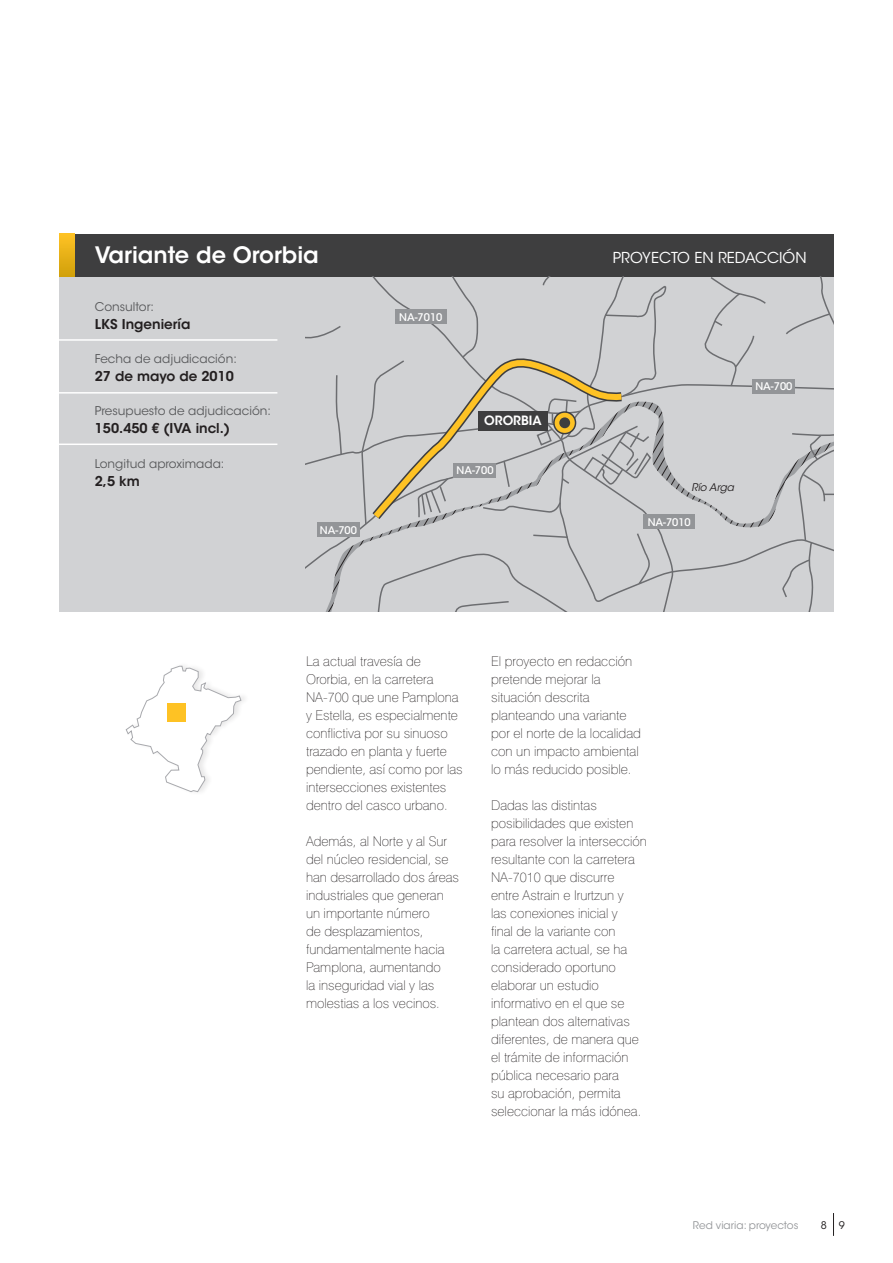
<style>
.page{position:relative;width:893px;height:1263px;background:#fff}
.page>*{position:absolute;margin:0;border:0;box-sizing:border-box;transform-origin:0 0}
.t1{font:600 22.5px "ITC Avant Garde Std";color:#fff}
.t2{font:15px "ITC Avant Garde Std";color:#fff}
.t3{font:100 13.5px/18px "Swiss 721 BT";color:#231f20}
.t4{font:600 13.5px "ITC Avant Garde Std";color:#231f20}
.t5{font:600 12.75px "ITC Avant Garde Std";color:#fff}
.t6{font:12px "ITC Avant Garde Std";color:#57585a}
.t7{font:500 10.5px "ITC Avant Garde Std";color:#fff}
.t8{font:10.5px "ITC Avant Garde Std";color:#939598}
.t9{font:italic 10.5px "ITC Avant Garde Std";color:#231f20}
.t10{font:10.5px "ITC Avant Garde Std";color:#231f20}
</style>
<div class="page">
<svg style="left:833px;top:1213px;width:1px;height:23px"></svg>
<svg style="left:126px;top:665px;width:116px;height:127px"></svg>
<div style="left:167px;top:703px;width:19px;height:19px;background:#fec224"></div>
<div style="left:59px;top:270px;width:774px;height:342px;background:#d1d2d4"></div>
<hr style="left:52px;top:339px;width:225px;height:2px;background:#fff">
<div style="left:59px;top:234px;width:774px;height:42px;background:#3e3e3f"></div>
<svg style="left:59px;top:234px;width:15px;height:42px"></svg>
<svg style="left:306px;top:384px;width:527px;height:188px"></svg>
<svg style="left:362px;top:276px;width:313px;height:336px"></svg>
<svg style="left:782px;top:432px;width:51px;height:180px"></svg>
<svg style="left:784px;top:276px;width:49px;height:59px"></svg>
<svg style="left:704px;top:276px;width:63px;height:111px"></svg>
<svg style="left:306px;top:276px;width:361px;height:250px"></svg>
<svg style="left:554px;top:412px;width:21px;height:22px"></svg>
<div style="left:553px;top:411px;width:23px;height:23px;border:2px solid #3e3e3f;border-radius:50%"></div>
<div style="left:559px;top:417px;width:11px;height:11px;background:#3e3e3f;border-radius:50%"></div>
<div style="left:478px;top:411px;width:70px;height:20px;background:#3e3e3f"></div>
<div style="left:643px;top:514px;width:51px;height:15px;background:#939598"></div>
<div style="left:395px;top:309px;width:51px;height:15px;background:#939598"></div>
<div style="left:752px;top:379px;width:43px;height:15px;background:#939598"></div>
<div style="left:454px;top:463px;width:42px;height:15px;background:#939598"></div>
<div style="left:317px;top:522px;width:42px;height:15px;background:#939598"></div>
<hr style="left:52px;top:392px;width:225px;height:2px;background:#fff">
<hr style="left:52px;top:443px;width:225px;height:2px;background:#fff">
<h1 class="t1" style="left:95px;top:241px;width:226px">Variante de Ororbia</h1>
<p class="t2" style="left:613px;top:248px;width:11px">pro</p>
<p class="t2" style="left:642px;top:248px;width:20px">yecto</p>
<p class="t2" style="left:694px;top:248px;width:34px">en redacci</p>
<p class="t2" style="left:783px;top:248px;width:25px">ón</p>
<p class="t6" style="left:95px;top:299px;width:61px">Consultor:</p>
<p class="t4" style="left:95px;top:315px;width:9px">LKS</p>
<p class="t4" style="left:122px;top:315px;width:70px">Ingeniería</p>
<p class="t6" style="left:95px;top:352px;width:143px">Fecha de adjudicación:</p>
<p class="t4" style="left:95px;top:368px;width:141px">27 de mayo de 2010</p>
<p class="t6" style="left:95px;top:403px;width:178px">Presupuesto de adjudicación:</p>
<p class="t4" style="left:95px;top:419px;width:137px">150.450 € (IVA incl.)</p>
<p class="t6" style="left:95px;top:456px;width:131px">Longitud aproximada:</p>
<p class="t4" style="left:95px;top:472px;width:47px">2,5 km</p>
<p class="t7" style="left:320px;top:523px;width:38px">NA-700</p>
<p class="t7" style="left:399px;top:310px;width:45px">NA-7010</p>
<p class="t5" style="left:484px;top:413px;width:59px">ororbia</p>
<p class="t7" style="left:457px;top:464px;width:38px">NA-700</p>
<p class="t7" style="left:755px;top:380px;width:38px">NA-700</p>
<p class="t9" style="left:691px;top:481px;width:44px">Río Arga</p>
<p class="t7" style="left:648px;top:515px;width:45px">NA-7010</p>
<p class="t3" style="left:306px;top:652px;width:158px">La actual travesía de<br>Ororbia, en la carretera<br>NA-700 que une Pamplona y Estella, es especialmente conflictiva por su sinuoso trazado en planta y fuerte pendiente, así como por las intersecciones existentes dentro del casco urbano.</p>
<p class="t3" style="left:306px;top:832px;width:155px">Además, al Norte y al Sur del núcleo residencial, se han desarrollado dos áreas industriales que generan un importante número<br>de desplazamientos, fundamentalmente hacia<br>Pamplona, aumentando<br>la inseguridad vial y las molestias a los vecinos.</p>
<p class="t3" style="left:491px;top:652px;width:151px">El proyecto en redacción pretende mejorar la situación descrita planteando una variante por el norte de la localidad con un impacto ambiental lo más reducido posible.</p>
<p class="t3" style="left:491px;top:796px;width:157px">Dadas las distintas posibilidades que existen para resolver la intersección resultante con la carretera<br>NA-7010 que discurre<br>entre Astrain e Irurtzun y<br>las conexiones inicial y<br>final de la variante con<br>la carretera actual, se ha considerado oportuno elaborar un estudio informativo en el que se plantean dos alternativas diferentes, de manera que el trámite de información pública necesario para<br>su aprobación, permita seleccionar la más idónea.</p>
<p class="t8" style="left:693px;top:1218px;width:107px">Red viaria: proyectos</p>
<p class="t10" style="left:821px;top:1218px;width:26px">8 9</p>
</div>
